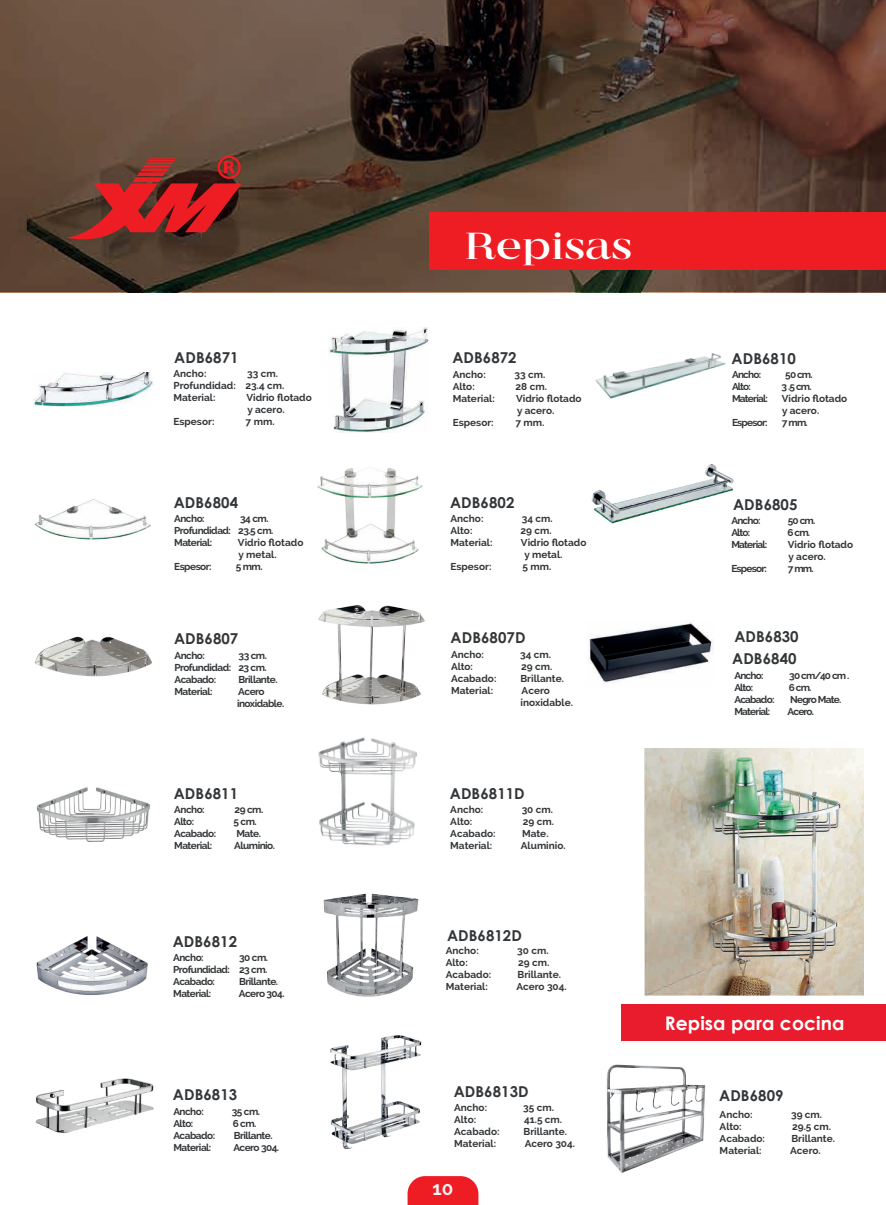
<style>
.page{position:relative;width:886px;height:1205px;background:#fff}
.page>*{position:absolute;margin:0;border:0;box-sizing:border-box;transform-origin:0 0}
.t1{font:300 37.5px "MADE Coachella";color:#fff;scale:1.12 1}
.t2{font:700 18.75px "Century Gothic";letter-spacing:.005em;color:#fff}
.t3{font:700 18.75px "Raleway";color:#f2f3f4}
.t4{font:700 15px "Century Gothic";letter-spacing:.005em;color:#333638}
.t5{font:700 10px/12px "Raleway";letter-spacing:-.01em;color:#333638}
.t6{font:700 10px/12px "Raleway";letter-spacing:-.05em;color:#333638}
.t7{font:700 10px "Raleway";letter-spacing:-.075em;color:#333638}
</style>
<div class="page">
<img style="left:644px;top:748px;width:219px;height:248px">
<img style="left:34px;top:499px;width:117px;height:41px">
<img style="left:595px;top:353px;width:131px;height:46px">
<img style="left:591px;top:464px;width:143px;height:60px">
<img style="left:317px;top:467px;width:106px;height:97px">
<img style="left:606px;top:1064px;width:100px;height:109px">
<img style="left:33px;top:373px;width:121px;height:33px">
<img style="left:329px;top:328px;width:100px;height:104px">
<img style="left:318px;top:737px;width:99px;height:109px">
<img style="left:318px;top:605px;width:107px;height:100px">
<img style="left:34px;top:636px;width:118px;height:41px">
<img style="left:37px;top:787px;width:113px;height:55px">
<img style="left:588px;top:622px;width:125px;height:61px">
<div style="left:621px;top:1005px;width:265px;height:36px;background:#e81c2c"></div>
<svg style="left:0;top:0;width:886px;height:292px;background:#543f32"></svg>
<svg style="left:66px;top:156px;width:176px;height:89px;background:#882e28"></svg>
<div style="left:429px;top:212px;width:457px;height:58px;background:#ee1d23"></div>
<img style="left:36px;top:936px;width:112px;height:59px">
<img style="left:323px;top:893px;width:96px;height:104px">
<img style="left:35px;top:1078px;width:119px;height:55px">
<img style="left:330px;top:1035px;width:92px;height:115px">
<svg style="left:407px;top:1176px;width:71px;height:29px;background:#ef2d33"></svg>
<h3 class="t4" style="left:174px;top:346px;width:66px">ADB6871</h3>
<p class="t5" style="left:173px;top:367px;width:35px">Ancho:</p>
<p class="t5" style="left:173px;top:367px;width:112px;text-indent:74px">33 cm.<br>Profundidad: 23.4 cm.<br>Material:</p>
<p class="t5" style="left:246px;top:391px;width:67px">Vidrio flotado y acero.</p>
<p class="t5" style="left:173px;top:416px;width:42px">Espesor:</p>
<p class="t5" style="left:246px;top:416px;width:31px">7 mm.</p>
<h3 class="t4" style="left:174px;top:491px;width:66px">ADB6804</h3>
<p class="t5" style="left:174px;top:512px;width:32px">Ancho:</p>
<p class="t6" style="left:174px;top:512px;width:101px;text-indent:66px">34 cm.<br>Profundidad: 23.5 cm.<br>Material:</p>
<p class="t5" style="left:238px;top:536px;width:67px">Vidrio flotado y metal.</p>
<p class="t6" style="left:174px;top:560px;width:39px">Espesor:</p>
<p class="t5" style="left:236px;top:560px;width:28px">5 mm.</p>
<h3 class="t4" style="left:174px;top:627px;width:66px">ADB6807</h3>
<p class="t5" style="left:174px;top:649px;width:32px">Ancho:</p>
<p class="t5" style="left:174px;top:649px;width:94px;text-align:justify;text-indent:64px">33 cm.<br>Profundidad: 23 cm.<br>Acabado:</p>
<p class="t6" style="left:239px;top:673px;width:41px">Brillante.</p>
<p class="t6" style="left:174px;top:685px;width:40px">Material:</p>
<p class="t6" style="left:237px;top:685px;width:49px">Acero inoxidable.</p>
<h3 class="t4" style="left:174px;top:782px;width:66px">ADB6811</h3>
<p class="t5" style="left:174px;top:803px;width:32px">Ancho:</p>
<p class="t5" style="left:235px;top:803px;width:30px">29 cm.</p>
<p class="t5" style="left:174px;top:815px;width:22px">Alto:</p>
<p class="t5" style="left:234px;top:815px;width:25px">5 cm.</p>
<p class="t6" style="left:174px;top:827px;width:43px">Acabado:</p>
<p class="t5" style="left:236px;top:827px;width:26px">Mate.</p>
<p class="t6" style="left:174px;top:840px;width:40px">Material:</p>
<p class="t6" style="left:234px;top:840px;width:42px">Aluminio.</p>
<h3 class="t4" style="left:173px;top:930px;width:66px">ADB6812</h3>
<p class="t5" style="left:173px;top:951px;width:32px">Ancho:</p>
<p class="t5" style="left:173px;top:951px;width:96px;text-align:justify;text-indent:66px">30 cm.<br>Profundidad: 23 cm.<br>Acabado:</p>
<p class="t6" style="left:239px;top:975px;width:41px">Brillante.</p>
<p class="t6" style="left:173px;top:987px;width:40px">Material:</p>
<p class="t6" style="left:239px;top:987px;width:47px">Acero 304.</p>
<h3 class="t4" style="left:173px;top:1083px;width:66px">ADB6813</h3>
<p class="t5" style="left:173px;top:1105px;width:32px">Ancho:</p>
<p class="t5" style="left:232px;top:1105px;width:30px">35 cm.</p>
<p class="t5" style="left:173px;top:1117px;width:22px">Alto:</p>
<p class="t5" style="left:233px;top:1117px;width:25px">6 cm.</p>
<p class="t6" style="left:173px;top:1129px;width:43px">Acabado:</p>
<p class="t6" style="left:234px;top:1129px;width:41px">Brillante.</p>
<p class="t6" style="left:173px;top:1141px;width:40px">Material:</p>
<p class="t6" style="left:233px;top:1141px;width:47px">Acero 304.</p>
<h1 class="t1" style="left:464px;top:224px;width:151px">Repisas</h1>
<h3 class="t4" style="left:452px;top:346px;width:66px">ADB6872</h3>
<p class="t5" style="left:453px;top:368px;width:35px">Ancho:</p>
<p class="t5" style="left:514px;top:368px;width:32px">33 cm.</p>
<p class="t5" style="left:453px;top:380px;width:24px">Alto:</p>
<p class="t5" style="left:515px;top:380px;width:33px">28 cm.</p>
<p class="t5" style="left:453px;top:392px;width:44px">Material:</p>
<p class="t5" style="left:516px;top:392px;width:67px">Vidrio flotado y acero.</p>
<p class="t5" style="left:453px;top:416px;width:42px">Espesor:</p>
<p class="t5" style="left:515px;top:416px;width:31px">7 mm.</p>
<h3 class="t4" style="left:450px;top:491px;width:66px">ADB6802</h3>
<p class="t5" style="left:450px;top:512px;width:35px">Ancho:</p>
<p class="t5" style="left:522px;top:512px;width:32px">34 cm.</p>
<p class="t5" style="left:450px;top:524px;width:24px">Alto:</p>
<p class="t5" style="left:520px;top:524px;width:33px">29 cm.</p>
<p class="t5" style="left:450px;top:537px;width:44px">Material:</p>
<p class="t5" style="left:524px;top:537px;width:63px;text-indent:-4px">Vidrio flotado y metal.</p>
<p class="t5" style="left:450px;top:561px;width:42px">Espesor:</p>
<p class="t5" style="left:523px;top:561px;width:30px">5 mm.</p>
<h3 class="t4" style="left:451px;top:626px;width:76px">ADB6807D</h3>
<p class="t5" style="left:451px;top:649px;width:35px">Ancho:</p>
<p class="t5" style="left:520px;top:649px;width:32px">34 cm.</p>
<p class="t5" style="left:451px;top:661px;width:24px">Alto:</p>
<p class="t5" style="left:521px;top:661px;width:33px">29 cm.</p>
<p class="t5" style="left:451px;top:673px;width:47px">Acabado:</p>
<p class="t5" style="left:520px;top:673px;width:45px">Brillante.</p>
<p class="t5" style="left:451px;top:685px;width:44px">Material:</p>
<p class="t5" style="left:521px;top:685px;width:54px">Acero inoxidable.</p>
<h3 class="t4" style="left:450px;top:782px;width:76px">ADB6811D</h3>
<p class="t5" style="left:450px;top:804px;width:35px">Ancho:</p>
<p class="t5" style="left:522px;top:804px;width:33px">30 cm.</p>
<p class="t5" style="left:450px;top:816px;width:24px">Alto:</p>
<p class="t5" style="left:523px;top:816px;width:33px">29 cm.</p>
<p class="t5" style="left:450px;top:828px;width:47px">Acabado:</p>
<p class="t5" style="left:522px;top:828px;width:28px">Mate.</p>
<p class="t5" style="left:450px;top:840px;width:44px">Material:</p>
<p class="t5" style="left:521px;top:840px;width:46px">Aluminio.</p>
<h3 class="t4" style="left:447px;top:924px;width:76px">ADB6812D</h3>
<p class="t5" style="left:446px;top:944px;width:35px">Ancho:</p>
<p class="t5" style="left:517px;top:944px;width:33px">30 cm.</p>
<p class="t5" style="left:446px;top:957px;width:24px">Alto:</p>
<p class="t5" style="left:518px;top:957px;width:33px">29 cm.</p>
<p class="t5" style="left:446px;top:969px;width:47px">Acabado:</p>
<p class="t5" style="left:517px;top:969px;width:45px">Brillante.</p>
<p class="t5" style="left:446px;top:981px;width:44px">Material:</p>
<p class="t5" style="left:516px;top:981px;width:52px">Acero 304.</p>
<h3 class="t4" style="left:454px;top:1080px;width:76px">ADB6813D</h3>
<p class="t5" style="left:454px;top:1102px;width:35px">Ancho:</p>
<p class="t5" style="left:523px;top:1102px;width:32px">35 cm.</p>
<p class="t5" style="left:454px;top:1114px;width:24px">Alto:</p>
<p class="t5" style="left:524px;top:1114px;width:40px">41.5 cm.</p>
<p class="t5" style="left:454px;top:1126px;width:47px">Acabado:</p>
<p class="t5" style="left:523px;top:1126px;width:45px">Brillante.</p>
<p class="t5" style="left:454px;top:1138px;width:44px">Material:</p>
<p class="t5" style="left:525px;top:1138px;width:52px">Acero 304.</p>
<h2 class="t3" style="left:433px;top:1177px;width:22px">10</h2>
<h3 class="t4" style="left:731px;top:347px;width:66px">ADB6810</h3>
<p class="t5" style="left:732px;top:369px;width:31px">Ancho:</p>
<p class="t5" style="left:785px;top:369px;width:29px">50 cm.</p>
<p class="t5" style="left:732px;top:381px;width:21px">Alto:</p>
<p class="t5" style="left:781px;top:381px;width:32px">3 .5 cm.</p>
<p class="t7" style="left:732px;top:393px;width:38px">Material:</p>
<p class="t5" style="left:782px;top:393px;width:67px">Vidrio flotado y acero.</p>
<p class="t7" style="left:732px;top:417px;width:37px">Espesor:</p>
<p class="t5" style="left:782px;top:417px;width:28px">7 mm.</p>
<h3 class="t4" style="left:733px;top:493px;width:66px">ADB6805</h3>
<p class="t5" style="left:731px;top:514px;width:31px">Ancho:</p>
<p class="t5" style="left:788px;top:514px;width:29px">50 cm.</p>
<p class="t5" style="left:731px;top:526px;width:21px">Alto:</p>
<p class="t5" style="left:787px;top:526px;width:24px">6 cm.</p>
<p class="t7" style="left:731px;top:539px;width:38px">Material:</p>
<p class="t5" style="left:788px;top:538px;width:67px">Vidrio flotado y acero.</p>
<p class="t7" style="left:731px;top:563px;width:37px">Espesor:</p>
<p class="t5" style="left:788px;top:563px;width:28px">7 mm.</p>
<h3 class="t4" style="left:734px;top:626px;width:66px">ADB6830</h3>
<p class="t5" style="left:734px;top:669px;width:31px">Ancho:</p>
<p class="t5" style="left:789px;top:669px;width:62px">30 cm/40 cm .</p>
<p class="t5" style="left:734px;top:681px;width:21px">Alto:</p>
<p class="t5" style="left:789px;top:681px;width:24px">6 cm.</p>
<p class="t7" style="left:734px;top:694px;width:42px">Acabado:</p>
<p class="t7" style="left:790px;top:694px;width:53px">Negro Mate.</p>
<p class="t7" style="left:734px;top:706px;width:38px">Material:</p>
<p class="t5" style="left:787px;top:705px;width:28px">Acero.</p>
<h3 class="t4" style="left:732px;top:647px;width:66px">ADB6840</h3>
<h2 class="t2" style="left:665px;top:1009px;width:181px">Repisa para cocina</h2>
<h3 class="t4" style="left:719px;top:1084px;width:66px">ADB6809</h3>
<p class="t5" style="left:720px;top:1108px;width:35px">Ancho:</p>
<p class="t5" style="left:791px;top:1108px;width:33px">39 cm.</p>
<p class="t5" style="left:720px;top:1120px;width:24px">Alto:</p>
<p class="t5" style="left:792px;top:1120px;width:41px">29.5 cm.</p>
<p class="t5" style="left:720px;top:1133px;width:47px">Acabado:</p>
<p class="t5" style="left:791px;top:1133px;width:45px">Brillante.</p>
<p class="t5" style="left:720px;top:1145px;width:44px">Material:</p>
<p class="t5" style="left:790px;top:1145px;width:32px">Acero.</p>
</div>
